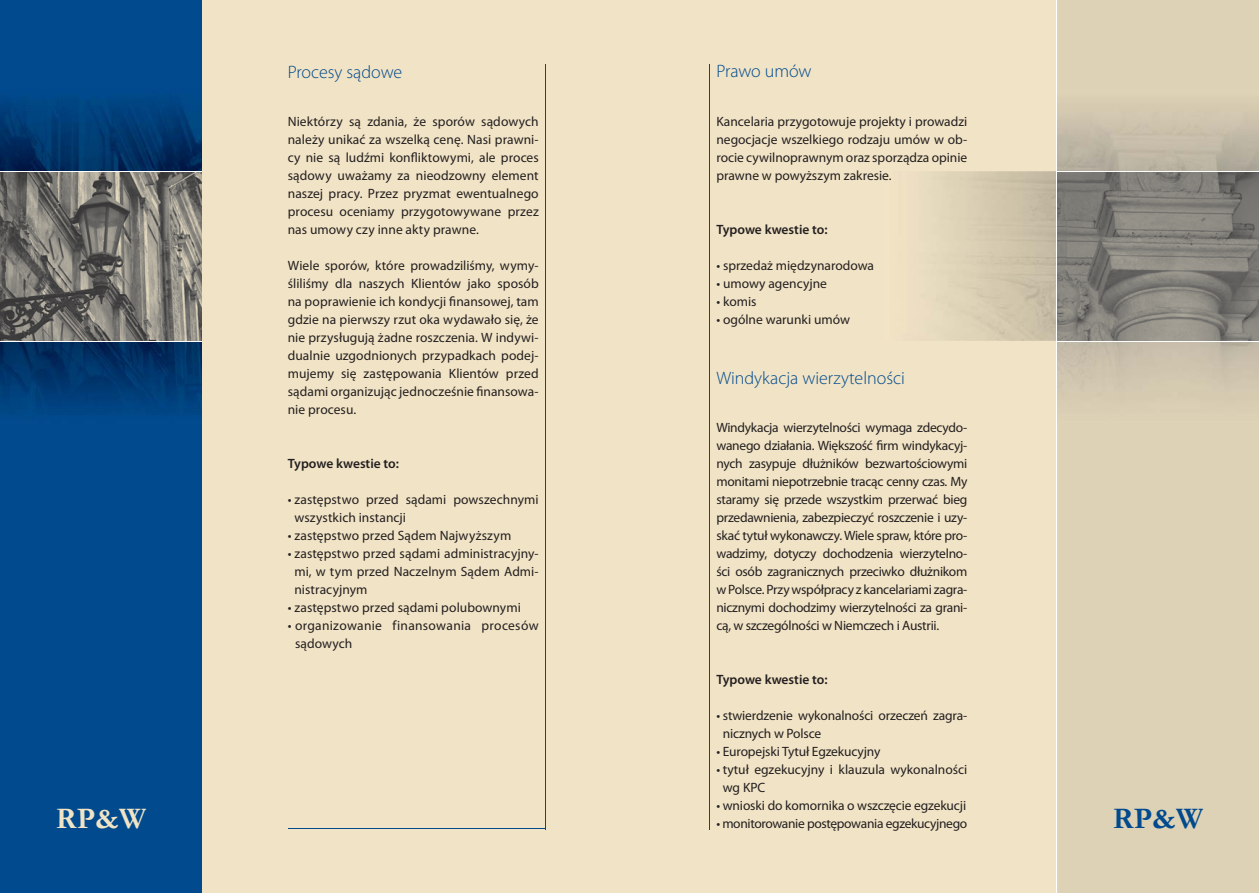
<style>
.page{position:relative;width:1259px;height:893px;background:#f1e3c5}
.page>*{position:absolute;margin:0;border:0;box-sizing:border-box;transform-origin:0 0}
.t1{font:700 30px "Garamond";color:#f1e3c5}
.t2{font:700 30px "Garamond";color:#004a8d}
.t3{font:300 18px "Myriad Pro";color:#004a8d}
.t4{font:13.5px/18px "Myriad Pro";color:#231f20;text-align:justify}
.t5{font:600 13.5px "Myriad Pro";color:#231f20}
.t6{font:13.5px/18px "Myriad Pro";letter-spacing:.02em;color:#231f20}
.t7{font:13.5px "Myriad Pro";letter-spacing:-.025em;color:#231f20}
.s1{color:#211b13}
</style>
<div class="page">
<div style="left:1057px;top:0;width:202px;height:893px;background:#ddd1b6"></div>
<img style="left:1057px;top:342px;width:202px;height:80px">
<img style="left:1057px;top:89px;width:202px;height:82px">
<img style="left:921px;top:171px;width:338px;height:170px">
<div style="left:0;top:0;width:202px;height:893px;background:#004a8d"></div>
<img style="left:0;top:342px;width:202px;height:70px">
<img style="left:0;top:99px;width:202px;height:72px">
<img style="left:0;top:172px;width:202px;height:169px">
<hr style="left:0;top:171px;width:202px;height:1px;background:#fff">
<hr style="left:0;top:341px;width:202px;height:1px;background:#fff">
<hr style="left:709px;top:64px;width:1px;height:765px;background:#004a8d">
<hr style="left:545px;top:64px;width:1px;height:765px;background:#004a8d">
<hr style="left:289px;top:828px;width:257px;height:1px;background:#004a8d">
<hr style="left:1057px;top:171px;width:202px;height:1px;background:#fff">
<hr style="left:1057px;top:341px;width:202px;height:1px;background:#fff">
<hr style="left:1056px;top:0;width:1px;height:893px;background:#fff">
<h2 class="t3" style="left:288px;top:66px;width:116px">Procesy sądowe</h2>
<p class="t4" style="left:288px;top:114px;width:252px">Niektórzy są zdania, że sporów sądowych należy unikać za wszelką cenę. Nasi prawni&shy;cy nie są ludźmi konfliktowymi, ale proces sądowy uważamy za nieodzowny element naszej pracy. Przez pryzmat ewentualnego procesu oceniamy przygotowywane przez nas umowy czy inne akty prawne.</p>
<p class="t4" style="left:288px;top:258px;width:252px">Wiele sporów, które prowadziliśmy, wymy&shy;śliliśmy dla naszych Klientów jako sposób na poprawienie ich kondycji finansowej, tam gdzie na pierwszy rzut oka wydawało się, że nie przysługują żadne roszczenia. W indywi&shy;dualnie uzgodnionych przypadkach podej&shy;mujemy się zastępowania Klientów przed sądami organizując jednocześnie finansowa&shy;nie procesu.</p>
<p class="t5" style="left:288px;top:458px;width:113px">Typowe kwestie to:</p>
<p class="t4" style="left:294px;top:492px;width:246px;text-indent:-7px">• zastępstwo przed sądami powszechnymi wszystkich instancji</p>
<p class="t4" style="left:288px;top:528px;width:225px">• zastępstwo przed Sądem Najwyższym</p>
<p class="t4" style="left:294px;top:546px;width:246px;text-indent:-7px">• zastępstwo przed sądami administracyjny&shy;mi, w tym przed Naczelnym Sądem Admi&shy;nistracyjnym</p>
<p class="t4" style="left:288px;top:600px;width:235px">• zastępstwo przed sądami polubownymi</p>
<p class="t6" style="left:295px;top:618px;width:245px;text-indent:-7px">• organizowanie finansowania procesów sądowych</p>
<h2 class="t3" style="left:716px;top:64px;width:97px">Prawo umów</h2>
<p class="t4" style="left:716px;top:114px;width:252px">Kancelaria przygotowuje projekty i prowadzi negocjacje wszelkiego rodzaju umów w ob&shy;rocie cywilnoprawnym oraz sporządza opinie prawne w powyższym zakresi<span class="s1">e.</span></p>
<p class="t5" style="left:716px;top:224px;width:113px">Typowe kwestie to:</p>
<p class="t4" style="left:716px;top:258px;width:159px">• sprzedaż międzynarodowa</p>
<p class="t4" style="left:716px;top:276px;width:112px">• umowy agencyjne</p>
<p class="t4" style="left:716px;top:294px;width:42px">• komis</p>
<p class="t4" style="left:716px;top:312px;width:135px">• ogólne warunki umów</p>
<h2 class="t3" style="left:716px;top:371px;width:190px">Windykacja wierzytelności</h2>
<p class="t4" style="left:716px;top:420px;width:252px">Windykacja wierzytelności wymaga zdecydo&shy;wanego działania. Większość firm windykacyj&shy;nych zasypuje dłużników bezwartościowymi monitami niepotrzebnie tracąc cenny czas. My staramy się przede wszystkim przerwać bieg przedawnienia, zabezpieczyć roszczenie i uzy&shy;skać tytuł wykonawczy. Wiele spraw, które pro&shy;wadzimy, dotyczy dochodzenia wierzytelno&shy;ści osób zagranicznych przeciwko dłużnikom w Polsce. Przy współpracy z kancelariami zagra&shy;nicznymi dochodzimy wierzytelności za grani&shy;cą, w szczególności w Niemczech i Austrii.</p>
<p class="t5" style="left:716px;top:674px;width:113px">Typowe kwestie to:</p>
<p class="t4" style="left:723px;top:708px;width:246px;text-indent:-6px">• stwierdzenie wykonalności orzeczeń zagra&shy;nicznych w Polsce</p>
<p class="t4" style="left:716px;top:744px;width:166px">• Europejski Tytuł Egzekucyjny</p>
<p class="t4" style="left:723px;top:762px;width:246px;text-indent:-6px">• tytuł egzekucyjny i klauzula wykonalności wg KPC</p>
<p class="t4" style="left:716px;top:798px;width:251px">• wnioski do komornika o wszczęcie egzekucji</p>
<p class="t7" style="left:716px;top:818px;width:252px">• monitorowanie postępowania egzekucyjnego</p>
<h1 class="t1" style="left:56px;top:803px;width:92px">RP&amp;W</h1>
<h1 class="t2" style="left:1112px;top:803px;width:92px">RP&amp;W</h1>
</div>
